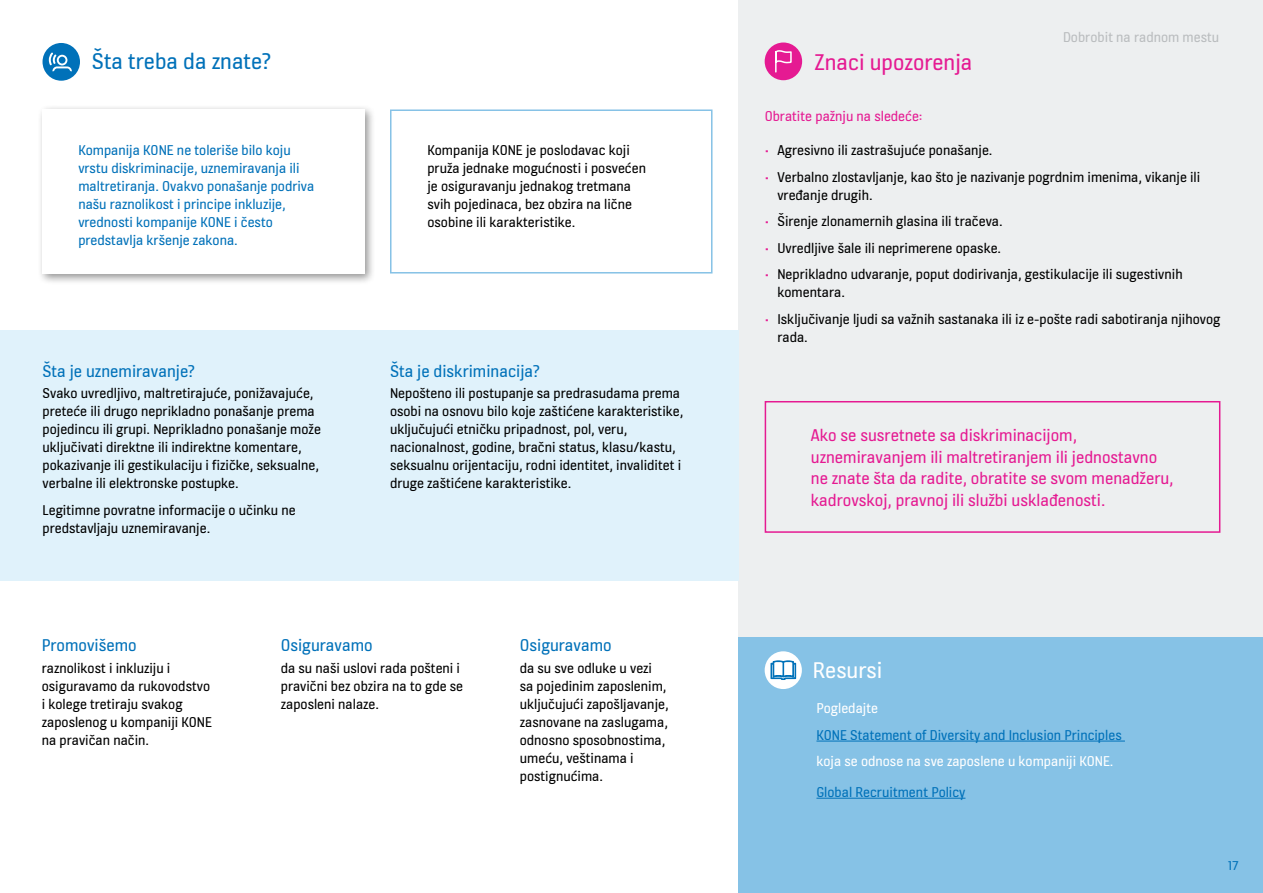
<style>
.page{position:relative;width:1263px;height:893px;background:#fff}
.page>*{position:absolute;margin:0;border:0;box-sizing:border-box;transform-origin:0 0}
.t1{font:24px "KONE Information";color:#0071b9}
.t2{font:24px "KONE Information";color:#e51a92}
.t3{font:24px "KONE Information";color:#fff}
.t4{font:18px/21.6px "KONE Information";color:#e51a92}
.t5{font:18px "KONE Information";color:#0071b9}
.t6{font:15px/18px "KONE Information";color:#000}
.t7{font:15px/18px "KONE Information";color:#0071b9}
.t8{font:15px "KONE Information";color:#fff}
.t9{font:15px "KONE Information";color:#e51a92}
.t10{font:15px "KONE Information";color:#babdbf}
.t11{font:13.5px "KONE Information";color:#0071b9}
.s1{color:#e51a92}
</style>
<div class="page">
<div style="left:738px;top:0;width:525px;height:893px;background:#edeff0"></div>
<div style="left:0;top:330px;width:738px;height:251px;background:#e0f2fb"></div>
<div style="left:37px;top:104px;width:339px;height:181px;background:#000;opacity:.42"></div>
<div style="left:43px;top:109px;width:322px;height:165px;background:#fff"></div>
<div style="left:43px;top:43px;width:37px;height:38px;background:#0071b9;border-radius:50%"></div>
<svg style="left:49px;top:52px;width:23px;height:19px"></svg>
<div style="left:765px;top:43px;width:37px;height:37px;background:#e51a92;border-radius:50%"></div>
<svg style="left:775px;top:50px;width:17px;height:23px"></svg>
<div style="left:738px;top:637px;width:525px;height:256px;background:#86c2e6"></div>
<div style="left:765px;top:651px;width:37px;height:38px;background:#fff;border-radius:50%"></div>
<svg style="left:771px;top:660px;width:25px;height:20px"></svg>
<hr style="left:816px;top:741px;width:309px;height:1px;background:#0071b9">
<div style="left:390px;top:109px;width:322px;height:165px;border:2px solid #86c2e6"></div>
<div style="left:765px;top:401px;width:455px;height:132px;border:2px solid #e51a92"></div>
<hr style="left:816px;top:798px;width:149px;height:1px;background:#0071b9">
<h1 class="t1" style="left:92px;top:44px;width:180px">Šta treba da znate?</h1>
<h1 class="t2" style="left:814px;top:46px;width:160px">Znaci upozorenja</h1>
<p class="t9" style="left:765px;top:106px;width:160px">Obratite pažnju na sledeće:</p>
<p class="t10" style="left:1063px;top:27px;width:158px">Dobrobit na radnom mestu</p>
<p class="t7" style="left:78px;top:142px;width:238px">Kompanija KONE ne toleriše bilo koju vrstu diskriminacije, uznemiravanja ili maltretiranja. Ovakvo ponašanje podriva našu raznolikost i principe inkluzije, vrednosti kompanije KONE i često predstavlja kršenje zakona.</p>
<p class="t6" style="left:427px;top:142px;width:220px">Kompanija KONE je poslodavac koji pruža jednake mogućnosti i posvećen je osiguravanju jednakog tretmana svih pojedinaca, bez obzira na lične osobine ili karakteristike.</p>
<p class="t5" style="left:43px;top:358px;width:154px">Šta je uznemiravanje?</p>
<p class="t5" style="left:390px;top:358px;width:151px">Šta je diskriminacija?</p>
<p class="t6" style="left:43px;top:385px;width:280px">Svako uvredljivo, maltretirajuće, ponižavajuće, preteće ili drugo neprikladno ponašanje prema pojedincu ili grupi. Neprikladno ponašanje može uključivati direktne ili indirektne komentare, pokazivanje ili gestikulaciju i fizičke, seksualne, verbalne ili elektronske postupke.</p>
<p class="t6" style="left:43px;top:502px;width:255px">Legitimne povratne informacije o učinku ne predstavljaju uznemiravanje.</p>
<p class="t6" style="left:390px;top:385px;width:295px">Nepošteno ili postupanje sa predrasudama prema osobi na osnovu bilo koje zaštićene karakteristike, uključujući etničku pripadnost, pol, veru, nacionalnost, godine, bračni status, klasu/kastu, seksualnu orijentaciju, rodni identitet, invaliditet i druge zaštićene karakteristike.</p>
<p class="t6" style="left:765px;top:142px;width:229px"><span class="s1">•</span> Agresivno ili zastrašujuće ponašanje.</p>
<p class="t6" style="left:777px;top:169px;width:424px;text-indent:-13px"><span class="s1">•</span> Verbalno zlostavljanje, kao što je nazivanje pogrdnim imenima, vikanje ili vređanje drugih.</p>
<p class="t6" style="left:765px;top:213px;width:240px"><span class="s1">•</span> Širenje zlonamernih glasina ili tračeva.</p>
<p class="t6" style="left:765px;top:240px;width:238px"><span class="s1">•</span> Uvredljive šale ili neprimerene opaske.</p>
<p class="t6" style="left:777px;top:266px;width:407px;text-indent:-13px"><span class="s1">•</span> Neprikladno udvaranje, poput dodirivanja, gestikulacije ili sugestivnih komentara.</p>
<p class="t6" style="left:777px;top:311px;width:444px;text-indent:-13px"><span class="s1">•</span> Isključivanje ljudi sa važnih sastanaka ili iz e-pošte radi sabotiranja njihovog rada.</p>
<p class="t4" style="left:811px;top:425px;width:364px">Ako se susretnete sa diskriminacijom, uznemiravanjem ili maltretiranjem ili jednostavno ne znate šta da radite, obratite se svom menadžeru, kadrovskoj, pravnoj ili službi usklađenosti.</p>
<p class="t5" style="left:42px;top:633px;width:97px">Promovišemo</p>
<p class="t5" style="left:281px;top:633px;width:93px">Osiguravamo</p>
<p class="t5" style="left:520px;top:633px;width:93px">Osiguravamo</p>
<p class="t6" style="left:42px;top:660px;width:172px">raznolikost i inkluziju i osiguravamo da rukovodstvo i kolege tretiraju svakog zaposlenog u kompaniji KONE na pravičan način.</p>
<p class="t6" style="left:281px;top:660px;width:184px">da su naši uslovi rada pošteni i pravični bez obzira na to gde se zaposleni nalaze.</p>
<p class="t6" style="left:520px;top:660px;width:150px">da su sve odluke u vezi sa pojedinim zaposlenim, uključujući zapošljavanje, zasnovane na zaslugama, odnosno sposobnostima, umeću, veštinama i postignućima.</p>
<h1 class="t3" style="left:813px;top:653px;width:71px">Resursi</h1>
<p class="t8" style="left:816px;top:698px;width:63px">Pogledajte</p>
<p class="t7" style="left:816px;top:726px;width:307px">KONE Statement of Diversity and Inclusion Principles</p>
<p class="t8" style="left:816px;top:751px;width:299px">koja se odnose na sve zaposlene u kompaniji KONE.</p>
<p class="t7" style="left:816px;top:784px;width:150px">Global Recruitment Policy</p>
<p class="t11" style="left:1228px;top:856px;width:12px">17</p>
</div>
